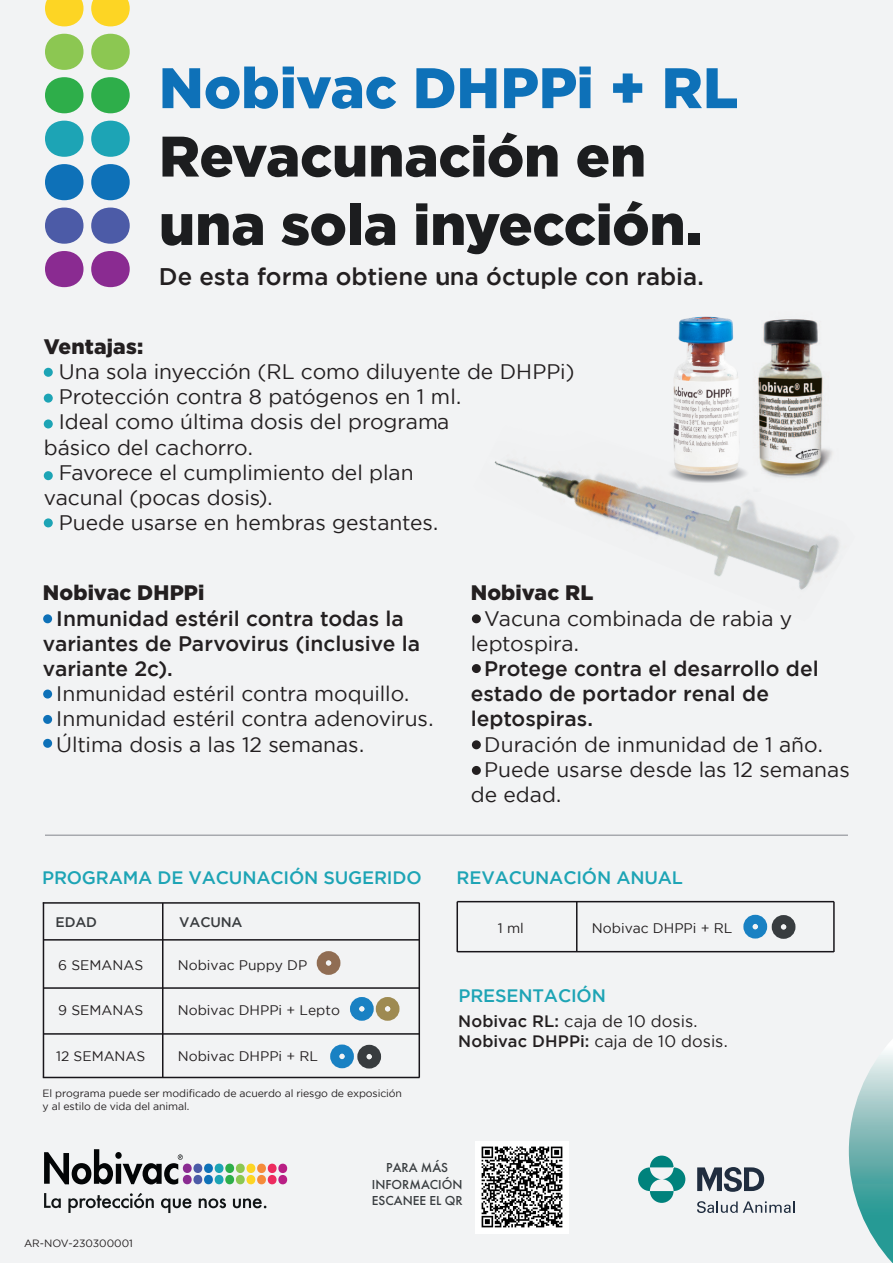
<style>
.page{position:relative;width:893px;height:1263px;background:#f2f3f4}
.page>*{position:absolute;margin:0;border:0;box-sizing:border-box;transform-origin:0 0}
.t1{font:900 57px/68.4px "Gotham";letter-spacing:-.01em;color:#1c1d1f}
.t2{font:900 57px "Gotham";color:#0e71b8}
.t3{font:500 24px "Gotham";color:#231f20}
.t4{font:21px/25.2px "Gotham";color:#231f20}
.t5{font:500 21px/25.2px "Gotham";color:#231f20}
.t6{font:900 21px "Gotham";letter-spacing:.005em;color:#231f20}
.t7{font:500 18px "Gotham";letter-spacing:-.01em;color:#1da4b5}
.t8{font:16.5px/19.8px "Gotham";color:#231f20}
.t9{font:13.95px "Gotham";color:#231f20}
.t10{font:13.8px "Gotham";color:#231f20}
.t11{font:500 13.8px "Gotham";letter-spacing:-.01em;color:#383b3e}
.t12{font:500 13.5px/16.2px "Futura PT";color:#383c3f;text-align:center}
.t13{font:10.5px/12.6px "Gotham";letter-spacing:-.01em;color:#231f20}
.s1{font-weight:500}
</style>
<div class="page">
<div style="left:45px;top:251px;width:38px;height:36px;background:#8a2b91;border-radius:50%"></div>
<div style="left:91px;top:251px;width:39px;height:36px;background:#8a2b91;border-radius:50%"></div>
<div style="left:45px;top:208px;width:38px;height:36px;background:#4c5ba7;border-radius:50%"></div>
<div style="left:91px;top:208px;width:39px;height:36px;background:#4c5ba7;border-radius:50%"></div>
<div style="left:45px;top:164px;width:38px;height:36px;background:#0e71b8;border-radius:50%"></div>
<div style="left:91px;top:164px;width:39px;height:36px;background:#0e71b8;border-radius:50%"></div>
<div style="left:45px;top:121px;width:38px;height:36px;background:#1da4b5;border-radius:50%"></div>
<div style="left:91px;top:121px;width:39px;height:36px;background:#1da4b5;border-radius:50%"></div>
<div style="left:45px;top:77px;width:38px;height:36px;background:#2eae4a;border-radius:50%"></div>
<div style="left:91px;top:77px;width:39px;height:36px;background:#2eae4a;border-radius:50%"></div>
<div style="left:45px;top:34px;width:38px;height:36px;background:#8cc752;border-radius:50%"></div>
<div style="left:91px;top:34px;width:39px;height:36px;background:#8cc752;border-radius:50%"></div>
<svg style="left:45px;top:0;width:38px;height:26px"></svg>
<svg style="left:91px;top:0;width:39px;height:26px"></svg>
<img style="left:769px;top:319px;width:49px;height:24px">
<div style="left:44px;top:368px;width:9px;height:9px;background:#1da4b5;border-radius:50%"></div>
<div style="left:44px;top:394px;width:9px;height:9px;background:#1da4b5;border-radius:50%"></div>
<div style="left:44px;top:471px;width:9px;height:9px;background:#1da4b5;border-radius:50%"></div>
<div style="left:44px;top:518px;width:9px;height:9px;background:#1da4b5;border-radius:50%"></div>
<div style="left:44px;top:419px;width:9px;height:9px;background:#1da4b5;border-radius:50%"></div>
<img style="left:476px;top:1141px;width:92px;height:92px">
<svg style="left:849px;top:1039px;width:44px;height:224px"></svg>
<svg style="left:638px;top:1155px;width:47px;height:48px"></svg>
<svg style="left:697px;top:1167px;width:67px;height:25px"></svg>
<svg style="left:697px;top:1201px;width:98px;height:12px"></svg>
<div style="left:183px;top:1163px;width:9px;height:10px;background:#8a2b91;border-radius:50%"></div>
<div style="left:183px;top:1175px;width:9px;height:9px;background:#8a2b91;border-radius:50%"></div>
<div style="left:193px;top:1163px;width:9px;height:10px;background:#4c5ba7;border-radius:50%"></div>
<div style="left:193px;top:1175px;width:9px;height:9px;background:#4c5ba7;border-radius:50%"></div>
<div style="left:204px;top:1163px;width:9px;height:10px;background:#0e71b8;border-radius:50%"></div>
<div style="left:204px;top:1175px;width:9px;height:9px;background:#0e71b8;border-radius:50%"></div>
<div style="left:215px;top:1163px;width:9px;height:10px;background:#1da4b5;border-radius:50%"></div>
<div style="left:215px;top:1175px;width:8px;height:9px;background:#1da4b5;border-radius:50%"></div>
<div style="left:225px;top:1163px;width:9px;height:10px;background:#2eae4a;border-radius:50%"></div>
<div style="left:225px;top:1175px;width:9px;height:9px;background:#2eae4a;border-radius:50%"></div>
<div style="left:236px;top:1163px;width:9px;height:10px;background:#8cc752;border-radius:50%"></div>
<div style="left:236px;top:1175px;width:9px;height:9px;background:#8cc752;border-radius:50%"></div>
<div style="left:247px;top:1163px;width:8px;height:10px;background:#fdd524;border-radius:50%"></div>
<div style="left:246px;top:1175px;width:9px;height:9px;background:#fdd524;border-radius:50%"></div>
<div style="left:257px;top:1163px;width:9px;height:10px;background:#f58b3a;border-radius:50%"></div>
<div style="left:257px;top:1175px;width:9px;height:9px;background:#f58b3a;border-radius:50%"></div>
<div style="left:268px;top:1164px;width:9px;height:9px;background:#ed2b5f;border-radius:50%"></div>
<div style="left:268px;top:1175px;width:9px;height:9px;background:#ed2b5f;border-radius:50%"></div>
<div style="left:278px;top:1164px;width:9px;height:9px;background:#b91e84;border-radius:50%"></div>
<div style="left:278px;top:1175px;width:9px;height:9px;background:#b91e84;border-radius:50%"></div>
<svg style="left:44px;top:1149px;width:139px;height:35px"></svg>
<svg style="left:44px;top:1193px;width:17px;height:15px"></svg>
<svg style="left:68px;top:1193px;width:86px;height:20px"></svg>
<svg style="left:161px;top:1198px;width:30px;height:15px"></svg>
<svg style="left:199px;top:1198px;width:27px;height:10px"></svg>
<svg style="left:233px;top:1198px;width:33px;height:10px"></svg>
<hr style="left:162px;top:903px;width:1px;height:174px;background:#18151a">
<hr style="left:419px;top:903px;width:1px;height:174px;background:#18151a">
<hr style="left:43px;top:902px;width:1px;height:175px;background:#18151a">
<hr style="left:44px;top:939px;width:376px;height:1px;background:#18151a">
<hr style="left:43px;top:902px;width:377px;height:2px;background:#18151a">
<hr style="left:43px;top:1077px;width:377px;height:1px;background:#18151a">
<hr style="left:44px;top:1033px;width:376px;height:2px;background:#18151a">
<hr style="left:44px;top:987px;width:376px;height:2px;background:#18151a">
<div style="left:350px;top:997px;width:24px;height:24px;border:9px solid #1981c3;border-radius:50%"></div>
<div style="left:376px;top:997px;width:23px;height:24px;border:9px solid #9e8a51;border-radius:50%"></div>
<div style="left:317px;top:951px;width:23px;height:24px;border:9px solid #906d53;border-radius:50%"></div>
<div style="left:330px;top:1044px;width:24px;height:24px;border:9px solid #1981c3;border-radius:50%"></div>
<div style="left:357px;top:1045px;width:24px;height:23px;border:9px solid #383c3f;border-radius:50%"></div>
<hr style="left:576px;top:902px;width:1px;height:50px;background:#18151a">
<hr style="left:833px;top:902px;width:2px;height:50px;background:#18151a">
<hr style="left:456px;top:902px;width:2px;height:50px;background:#18151a">
<hr style="left:457px;top:901px;width:377px;height:1px;background:#18151a">
<hr style="left:457px;top:951px;width:377px;height:1px;background:#18151a">
<div style="left:743px;top:915px;width:24px;height:23px;border:9px solid #1981c3;border-radius:50%"></div>
<div style="left:772px;top:915px;width:23px;height:24px;border:9px solid #383c3f;border-radius:50%"></div>
<img style="left:678px;top:316px;width:91px;height:27px">
<div style="left:43px;top:614px;width:9px;height:9px;background:#0e71b8;border-radius:50%"></div>
<div style="left:43px;top:739px;width:9px;height:9px;background:#0e71b8;border-radius:50%"></div>
<div style="left:43px;top:715px;width:9px;height:9px;background:#0e71b8;border-radius:50%"></div>
<div style="left:43px;top:689px;width:9px;height:9px;background:#0e71b8;border-radius:50%"></div>
<div style="left:472px;top:614px;width:9px;height:9px;background:#231f20;border-radius:50%"></div>
<div style="left:472px;top:740px;width:9px;height:9px;background:#231f20;border-radius:50%"></div>
<div style="left:472px;top:766px;width:9px;height:9px;background:#231f20;border-radius:50%"></div>
<div style="left:472px;top:664px;width:9px;height:9px;background:#231f20;border-radius:50%"></div>
<hr style="left:45px;top:835px;width:803px;height:1px;background:#909298">
<img style="left:494px;top:343px;width:339px;height:247px">
<h1 class="t2" style="left:159px;top:55px;width:581px">Nobivac DHPPi + RL</h1>
<h1 class="t1" style="left:159px;top:121px;width:545px">Revacunación en una sola inyección.</h1>
<p class="t3" style="left:159px;top:262px;width:547px">De esta forma obtiene una óctuple con rabia.</p>
<p class="t6" style="left:44px;top:334px;width:101px">Ventajas:</p>
<p class="t4" style="left:59px;top:359px;width:517px">Una sola inyección (RL como diluyente de DHPPi)</p>
<p class="t4" style="left:59px;top:384px;width:404px">Protección contra 8 patógenos en 1 ml.</p>
<p class="t4" style="left:59px;top:409px;width:393px">Ideal como última dosis del programa</p>
<p class="t4" style="left:44px;top:434px;width:211px">básico del cachorro.</p>
<p class="t4" style="left:59px;top:459px;width:356px">Favorece el cumplimiento del plan</p>
<p class="t4" style="left:44px;top:485px;width:230px">vacunal (pocas dosis).</p>
<p class="t4" style="left:59px;top:510px;width:381px">Puede usarse en hembras gestantes.</p>
<p class="t6" style="left:43px;top:581px;width:163px">Nobivac DHPPi</p>
<p class="t5" style="left:43px;top:605px;width:379px;text-indent:14px">Inmunidad estéril contra todas la variantes de Parvovirus (inclusive la variante 2c).</p>
<p class="t4" style="left:56px;top:681px;width:379px">Inmunidad estéril contra moquillo.<br>Inmunidad estéril contra adenovirus.<br>Última dosis a las 12 semanas.</p>
<p class="t6" style="left:471px;top:581px;width:124px">Nobivac RL</p>
<p class="t4" style="left:471px;top:605px;width:323px;text-indent:14px">Vacuna combinada de rabia y leptospira.</p>
<p class="t5" style="left:471px;top:655px;width:349px;text-indent:14px">Protege contra el desarrollo del estado de portador renal de leptospiras.</p>
<p class="t4" style="left:484px;top:731px;width:340px">Duración de inmunidad de 1 año.</p>
<p class="t4" style="left:484px;top:756px;width:367px">Puede usarse desde las 12 semanas</p>
<p class="t4" style="left:471px;top:782px;width:92px">de edad.</p>
<p class="t7" style="left:42px;top:868px;width:381px">PROGRAMA DE VACUNACIÓN SUGERIDO</p>
<p class="t7" style="left:457px;top:868px;width:228px">REVACUNACIÓN ANUAL</p>
<p class="t11" style="left:56px;top:914px;width:43px">EDAD</p>
<p class="t11" style="left:179px;top:914px;width:65px">VACUNA</p>
<p class="t10" style="left:58px;top:957px;width:86px">6 SEMANAS</p>
<p class="t10" style="left:58px;top:1002px;width:86px">9 SEMANAS</p>
<p class="t10" style="left:56px;top:1048px;width:91px">12 SEMANAS</p>
<p class="t10" style="left:178px;top:957px;width:131px">Nobivac Puppy DP</p>
<p class="t10" style="left:178px;top:1002px;width:164px">Nobivac DHPPi + Lepto</p>
<p class="t10" style="left:178px;top:1048px;width:142px">Nobivac DHPPi + RL</p>
<p class="t13" style="left:43px;top:1087px;width:361px">El programa puede ser modificado de acuerdo al riesgo de exposición y al estilo de vida del animal.</p>
<p class="t9" style="left:498px;top:920px;width:27px">1 ml</p>
<p class="t9" style="left:592px;top:920px;width:142px">Nobivac DHPPi + RL</p>
<p class="t7" style="left:459px;top:985px;width:149px">PRESENTACIÓN</p>
<p class="t8" style="left:458px;top:1011px;width:271px"><span class="s1">Nobivac RL:</span> caja de 10 dosis.<br><span class="s1">Nobivac DHPPi:</span> caja de 10 dosis.</p>
<p class="t13" style="left:24px;top:1237px;width:111px">AR-NOV-230300001</p>
<p class="t12" style="left:372px;top:1160px;width:92px">PARA MÁS<br>INFORMACIÓN<br>ESCANEE EL QR</p>
</div>
